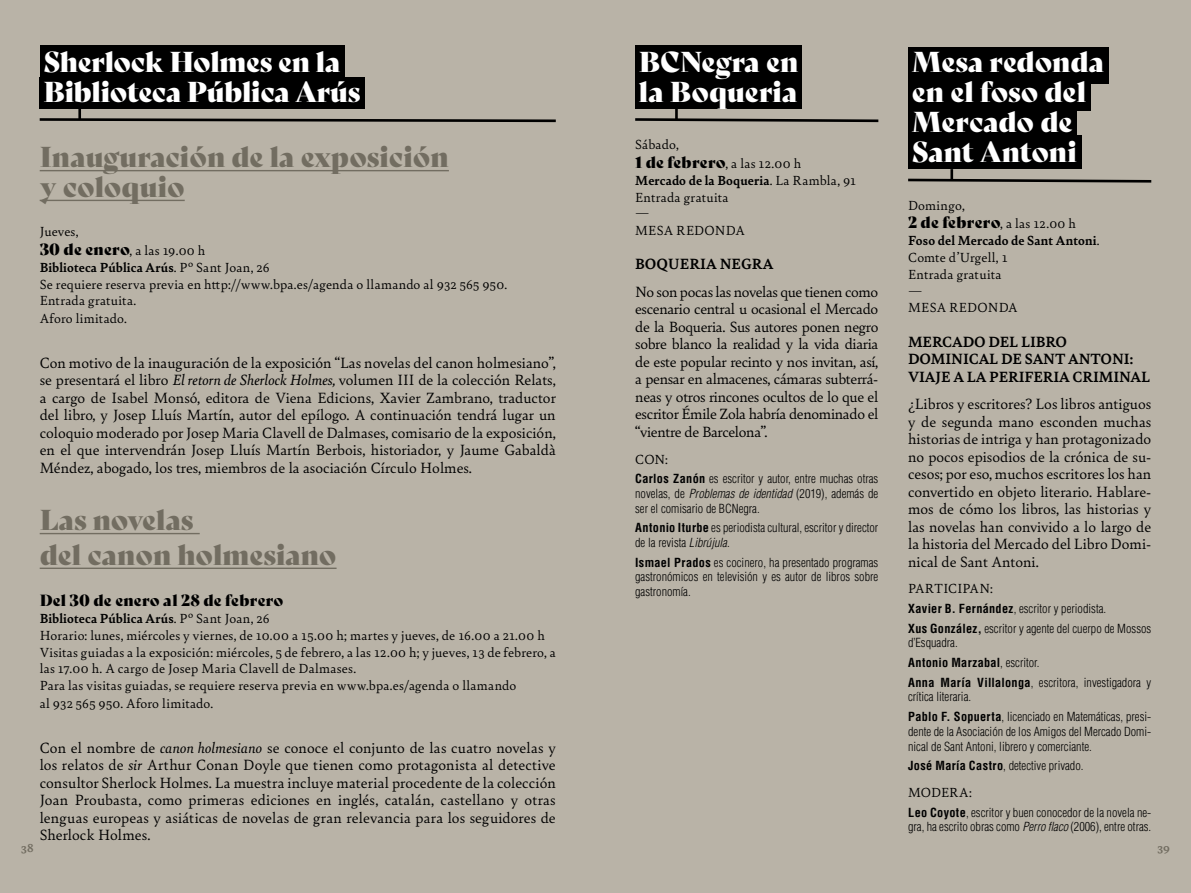
<style>
.page{position:relative;width:1191px;height:893px;background:#b9b3a7}
.page>*{position:absolute;margin:0;border:0;box-sizing:border-box;transform-origin:0 0}
.t1{font:28px/29.8px "Bely Display";letter-spacing:-.01em;color:#fff}
.t2{font:28px/34.6px "Bely Display";color:#726d61}
.t3{font:15.75px/17.5px "Bely";color:#000;text-align:justify}
.t4{font:700 15.75px/17.5px "Bely";letter-spacing:-.01em;color:#000}
.t5{font:15.75px "Bely Display";letter-spacing:.015em;color:#000}
.t6{font:14px/17px "Bely";letter-spacing:.015em;color:#000}
.t7{font:300 condensed 12.25px/14.7px "Helvetica";color:#000}
.t8{font:700 12.25px "Bely";color:#726d61}
.s1{font-family:"Bely Display";font-size:15.75px}
.s2{font-weight:700}
.s3{font-style:italic}
</style>
<div class="page">
<div style="left:40px;top:45px;width:304px;height:36px;background:#000"></div>
<div style="left:40px;top:77px;width:325px;height:32px;background:#000"></div>
<div style="left:908px;top:47px;width:201px;height:37px;background:#000"></div>
<div style="left:908px;top:74px;width:182px;height:37px;background:#000"></div>
<div style="left:908px;top:103px;width:168px;height:34px;background:#000"></div>
<div style="left:908px;top:135px;width:173px;height:34px;background:#000"></div>
<hr style="left:40px;top:170px;width:409px;height:1px;background:#726d61">
<hr style="left:40px;top:200px;width:145px;height:1px;background:#726d61">
<hr style="left:40px;top:533px;width:160px;height:1px;background:#726d61">
<hr style="left:40px;top:568px;width:296px;height:1px;background:#726d61">
<svg style="left:39px;top:109px;width:517px;height:14px"></svg>
<div style="left:635px;top:45px;width:167px;height:36px;background:#000"></div>
<div style="left:635px;top:75px;width:167px;height:34px;background:#000"></div>
<svg style="left:635px;top:109px;width:244px;height:14px"></svg>
<svg style="left:908px;top:169px;width:244px;height:14px"></svg>
<h1 class="t1" style="left:43px;top:45px;width:318px">Sherlock Holmes en la<br>Biblioteca Pública Arús</h1>
<h1 class="t1" style="left:912px;top:45px;width:194px">Mesa redonda en el foso del<br>Mercado de</h1>
<h1 class="t1" style="left:639px;top:45px;width:161px">BCNegra en la Boqueria</h1>
<p class="t6" style="left:635px;top:134px;width:168px;line-height:18.9px">Sábado,<br><span class="s1">1 de febrero</span>, a las 12.00 h</p>
<p class="t6" style="left:635px;top:171px;width:222px"><span class="s2">Mercado de la Boqueria</span>. La Rambla, 91<br>Entrada gratuita<br>—<br>MESA REDONDA</p>
<p class="t4" style="left:635px;top:255px;width:140px">BOQUERIA NEGRA</p>
<p class="t3" style="left:635px;top:282px;width:245px">No son pocas las novelas que tienen como escenario central u ocasional el Mercado de la Boqueria. Sus autores ponen negro sobre blanco la realidad y la vida diaria de este popular recinto y nos invitan, así, a pensar en almacenes, cámaras subterrá&shy;neas y otros rincones ocultos de lo que el escritor Émile Zola habría denominado el “vientre de Barcelona”.</p>
<p class="t6" style="left:635px;top:450px;width:34px">CON:</p>
<p class="t7" style="left:635px;top:471px;width:245px;text-align:justify"><span class="s2">Carlos Zanón</span> es escritor y autor, entre muchas otras novelas, de <span class="s3">Problemas de identidad</span> (2019), además de ser el comisario de BCNegra.</p>
<p class="t7" style="left:635px;top:520px;width:245px"><span class="s2">Antonio Iturbe</span> es periodista cultural, escritor y director de la revista <span class="s3">Librújula</span>.</p>
<p class="t7" style="left:635px;top:555px;width:245px;text-align:justify"><span class="s2">Ismael Prados</span> es cocinero, ha presentado programas gastronómicos en televisión y es autor de libros sobre gastronomía.</p>
<h1 class="t2" style="left:40px;top:137px;width:411px">Inauguración de la exposición</h1>
<h1 class="t1" style="left:912px;top:134px;width:166px">Sant Antoni</h1>
<h1 class="t2" style="left:40px;top:167px;width:146px">y coloquio</h1>
<p class="t6" style="left:40px;top:221px;width:167px;line-height:18.9px">Jueves,<br><span class="s1">30 de enero</span>, a las 19.00 h</p>
<p class="t6" style="left:40px;top:258px;width:469px"><span class="s2">Biblioteca Pública Arús</span>. Pº Sant Joan, 26<br>Se requiere reserva previa en http://www.bpa.es/agenda o llamando al 932 565 950.<br>Entrada gratuita.<br>Aforo limitado.</p>
<p class="t3" style="left:40px;top:353px;width:517px">Con motivo de la inauguración de la exposición “Las novelas del canon holmesiano”, se presentará el libro <span class="s3">El retorn de Sherlock Holmes,</span> volumen III de la colección Relats, a cargo de Isabel Monsó, editora de Viena Edicions, Xavier Zambrano, traductor del libro, y Josep Lluís Martín, autor del epílogo. A continuación tendrá lugar un coloquio moderado por Josep Maria Clavell de Dalmases, comisario de la exposición, en el que intervendrán Josep Lluís Martín Berbois, historiador, y Jaume Gabaldà Méndez, abogado, los tres, miembros de la asociación Círculo Holmes.</p>
<h1 class="t2" style="left:40px;top:500px;width:298px">Las novelas<br>del canon holmesiano</h1>
<p class="t5" style="left:40px;top:588px;width:245px">Del 30 de enero al 28 de febrero</p>
<p class="t6" style="left:40px;top:609px;width:517px"><span class="s2">Biblioteca Pública Arús</span>. Pº Sant Joan, 26<br>Horario: lunes, miércoles y viernes, de 10.00 a 15.00 h; martes y jueves, de 16.00 a 21.00 h Visitas guiadas a la exposición: miércoles, 5 de febrero, a las 12.00 h; y jueves, 13 de febrero, a las 17.00 h. A cargo de Josep Maria Clavell de Dalmases.<br>Para las visitas guiadas, se requiere reserva previa en www.bpa.es/agenda o llamando<br>al 932 565 950. Aforo limitado.</p>
<p class="t3" style="left:40px;top:738px;width:517px">Con el nombre de <span class="s3">canon holmesiano</span> se conoce el conjunto de las cuatro novelas y los relatos de <span class="s3">sir</span> Arthur Conan Doyle que tienen como protagonista al detective consultor Sherlock Holmes. La muestra incluye material procedente de la colección Joan Proubasta, como primeras ediciones en inglés, catalán, castellano y otras lenguas europeas y asiáticas de novelas de gran relevancia para los seguidores de Sherlock Holmes.</p>
<p class="t6" style="left:908px;top:195px;width:169px;line-height:18.9px">Domingo,<br><span class="s1">2 de febrero</span>, a las 12.00 h</p>
<p class="t6" style="left:908px;top:231px;width:193px"><span class="s2">Foso del Mercado de Sant Antoni</span>.<br>Comte d’Urgell, 1<br>Entrada gratuita<br>—<br>MESA REDONDA</p>
<p class="t4" style="left:908px;top:332px;width:244px">MERCADO DEL LIBRO<br>DOMINICAL DE SANT ANTONI:<br>VIAJE A LA PERIFERIA CRIMINAL</p>
<p class="t3" style="left:908px;top:394px;width:245px">¿Libros y escritores? Los libros antiguos y de segunda mano esconden muchas historias de intriga y han protagonizado no pocos episodios de la crónica de su&shy;cesos; por eso, muchos escritores los han convertido en objeto literario. Hablare&shy;mos de cómo los libros, las historias y las novelas han convivido a lo largo de la historia del Mercado del Libro Domi&shy;nical de Sant Antoni.</p>
<p class="t6" style="left:908px;top:579px;width:86px">PARTICIPAN:</p>
<p class="t7" style="left:908px;top:599px;width:245px;line-height:19.6px"><span class="s2">Xavier B. Fernández</span>, escritor y periodista.<br><span class="s2">Xus González,</span> escritor y agente del cuerpo de Mossos</p>
<p class="t7" style="left:908px;top:633px;width:245px;line-height:19.6px">d’Esquadra.<br><span class="s2">Antonio Marzabal</span>, escritor.<br><span class="s2">Anna María Villalonga</span>, escritora, investigadora y</p>
<p class="t7" style="left:908px;top:687px;width:245px;line-height:19.6px">crítica literaria.<br><span class="s2">Pablo F. Sopuerta</span>, licenciado en Matemáticas, presi-</p>
<p class="t7" style="left:908px;top:724px;width:245px">dente de la Asociación de los Amigos del Mercado Domi&shy;nical de Sant Antoni, librero y comerciante.</p>
<p class="t7" style="left:908px;top:758px;width:177px"><span class="s2">José María Castro</span>, detective privado.</p>
<p class="t6" style="left:908px;top:783px;width:65px">MODERA:</p>
<p class="t7" style="left:908px;top:805px;width:245px"><span class="s2">Leo Coyote</span>, escritor y buen conocedor de la novela ne&shy;gra, ha escrito obras como <span class="s3">Perro flaco</span> (2006), entre otras.</p>
<p class="t8" style="left:21px;top:839px;width:14px">38</p>
<p class="t8" style="left:1157px;top:839px;width:14px">39</p>
</div>
